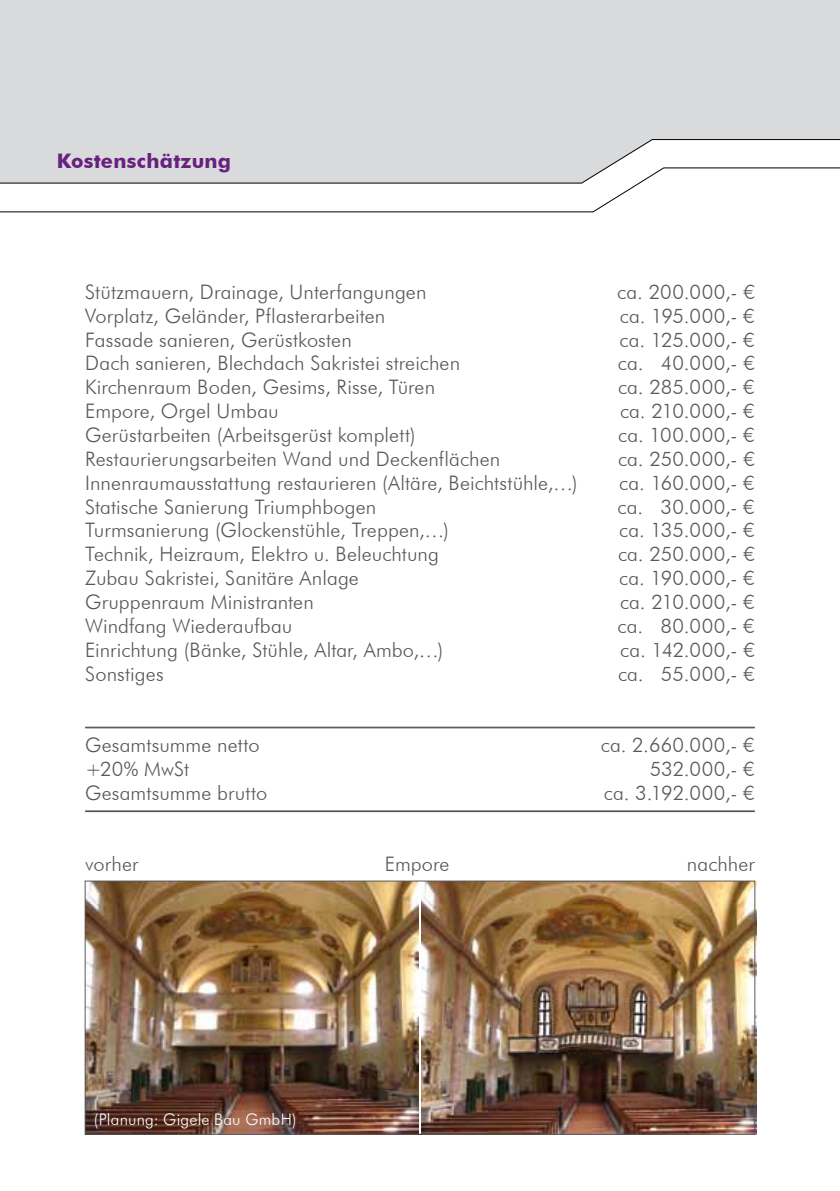
<style>
.page{position:relative;width:840px;height:1191px;background:#fff}
.page>*{position:absolute;margin:0;border:0;box-sizing:border-box;transform-origin:0 0}
.t1{font:300 20px "Futura BT";letter-spacing:.005em;color:#58585a}
.t2{font:700 20px "Futura BT";letter-spacing:.015em;color:#672180}
.t3{font:300 16px "Futura BT";letter-spacing:.015em;color:#fff}
</style>
<div class="page">
<div style="left:0;top:0;width:839px;height:139px;background:#d9dadb"></div>
<svg style="left:0;top:139px;width:839px;height:73px"></svg>
<hr style="left:85px;top:727px;width:669px;height:1px;background:#4b4b4d">
<hr style="left:85px;top:810px;width:669px;height:1px;background:#4b4b4d">
<hr style="left:85px;top:811px;width:669px;height:1px;background:#4b4b4d">
<img style="left:87px;top:881px;width:669px;height:253px">
<div style="left:419px;top:880px;width:336px;height:254px;border:1px solid #58585a"></div>
<div style="left:85px;top:880px;width:335px;height:254px;border:1px solid #58585a"></div>
<hr style="left:419px;top:881px;width:2px;height:252px;background:#fff">
<p class="t2" style="left:57px;top:149px;width:176px">Kostenschätzung</p>
<p class="t1" style="left:85px;top:279px;width:342px">Stützmauern, Drainage, Unterfangungen</p>
<p class="t1" style="left:617px;top:279px;width:139px">ca. 200.000,- €</p>
<p class="t1" style="left:85px;top:303px;width:301px">Vorplatz, Geländer, Pflasterarbeiten</p>
<p class="t1" style="left:619px;top:303px;width:136px">ca. 195.000,- €</p>
<p class="t1" style="left:85px;top:327px;width:268px">Fassade sanieren, Gerüstkosten</p>
<p class="t1" style="left:619px;top:327px;width:137px">ca. 125.000,- €</p>
<p class="t1" style="left:85px;top:351px;width:376px">Dach sanieren, Blechdach Sakristei streichen</p>
<p class="t1" style="left:617px;top:351px;width:138px">ca. 40.000,- €</p>
<p class="t1" style="left:85px;top:375px;width:351px">Kirchenraum Boden, Gesims, Risse, Türen</p>
<p class="t1" style="left:617px;top:375px;width:138px">ca. 285.000,- €</p>
<p class="t1" style="left:85px;top:399px;width:195px">Empore, Orgel Umbau</p>
<p class="t1" style="left:619px;top:399px;width:136px">ca. 210.000,- €</p>
<p class="t1" style="left:85px;top:423px;width:331px">Gerüstarbeiten (Arbeitsgerüst komplett)</p>
<p class="t1" style="left:618px;top:423px;width:138px">ca. 100.000,- €</p>
<p class="t1" style="left:85px;top:446px;width:416px">Restaurierungsarbeiten Wand und Deckenflächen</p>
<p class="t1" style="left:617px;top:446px;width:138px">ca. 250.000,- €</p>
<p class="t1" style="left:85px;top:470px;width:494px">Innenraumausstattung restaurieren (Altäre, Beichtstühle,…)</p>
<p class="t1" style="left:619px;top:470px;width:137px">ca. 160.000,- €</p>
<p class="t1" style="left:85px;top:494px;width:292px">Statische Sanierung Triumphbogen</p>
<p class="t1" style="left:617px;top:494px;width:139px">ca. 30.000,- €</p>
<p class="t1" style="left:85px;top:518px;width:365px">Turmsanierung (Glockenstühle, Treppen,…)</p>
<p class="t1" style="left:619px;top:518px;width:137px">ca. 135.000,- €</p>
<p class="t1" style="left:85px;top:542px;width:355px">Technik, Heizraum, Elektro u. Beleuchtung</p>
<p class="t1" style="left:617px;top:542px;width:138px">ca. 250.000,- €</p>
<p class="t1" style="left:85px;top:566px;width:275px">Zubau Sakristei, Sanitäre Anlage</p>
<p class="t1" style="left:619px;top:566px;width:137px">ca. 190.000,- €</p>
<p class="t1" style="left:85px;top:590px;width:230px">Gruppenraum Ministranten</p>
<p class="t1" style="left:619px;top:590px;width:136px">ca. 210.000,- €</p>
<p class="t1" style="left:85px;top:613px;width:208px">Windfang Wiederaufbau</p>
<p class="t1" style="left:617px;top:613px;width:139px">ca. 80.000,- €</p>
<p class="t1" style="left:85px;top:637px;width:359px">Einrichtung (Bänke, Stühle, Altar, Ambo,…)</p>
<p class="t1" style="left:620px;top:637px;width:136px">ca. 142.000,- €</p>
<p class="t1" style="left:85px;top:661px;width:80px">Sonstiges</p>
<p class="t1" style="left:617px;top:661px;width:138px">ca. 55.000,- €</p>
<p class="t1" style="left:85px;top:733px;width:176px">Gesamtsumme netto</p>
<p class="t1" style="left:600px;top:733px;width:155px">ca. 2.660.000,- €</p>
<p class="t1" style="left:85px;top:757px;width:105px">+20% MwSt</p>
<p class="t1" style="left:649px;top:757px;width:107px">532.000,- €</p>
<p class="t1" style="left:85px;top:780px;width:184px">Gesamtsumme brutto</p>
<p class="t1" style="left:603px;top:780px;width:152px">ca. 3.192.000,- €</p>
<p class="t1" style="left:85px;top:851px;width:55px">vorher</p>
<p class="t1" style="left:385px;top:851px;width:66px">Empore</p>
<p class="t1" style="left:686px;top:851px;width:69px">nachher</p>
<p class="t3" style="left:94px;top:1109px;width:204px">(Planung: Gigele Bau GmbH)</p>
</div>
